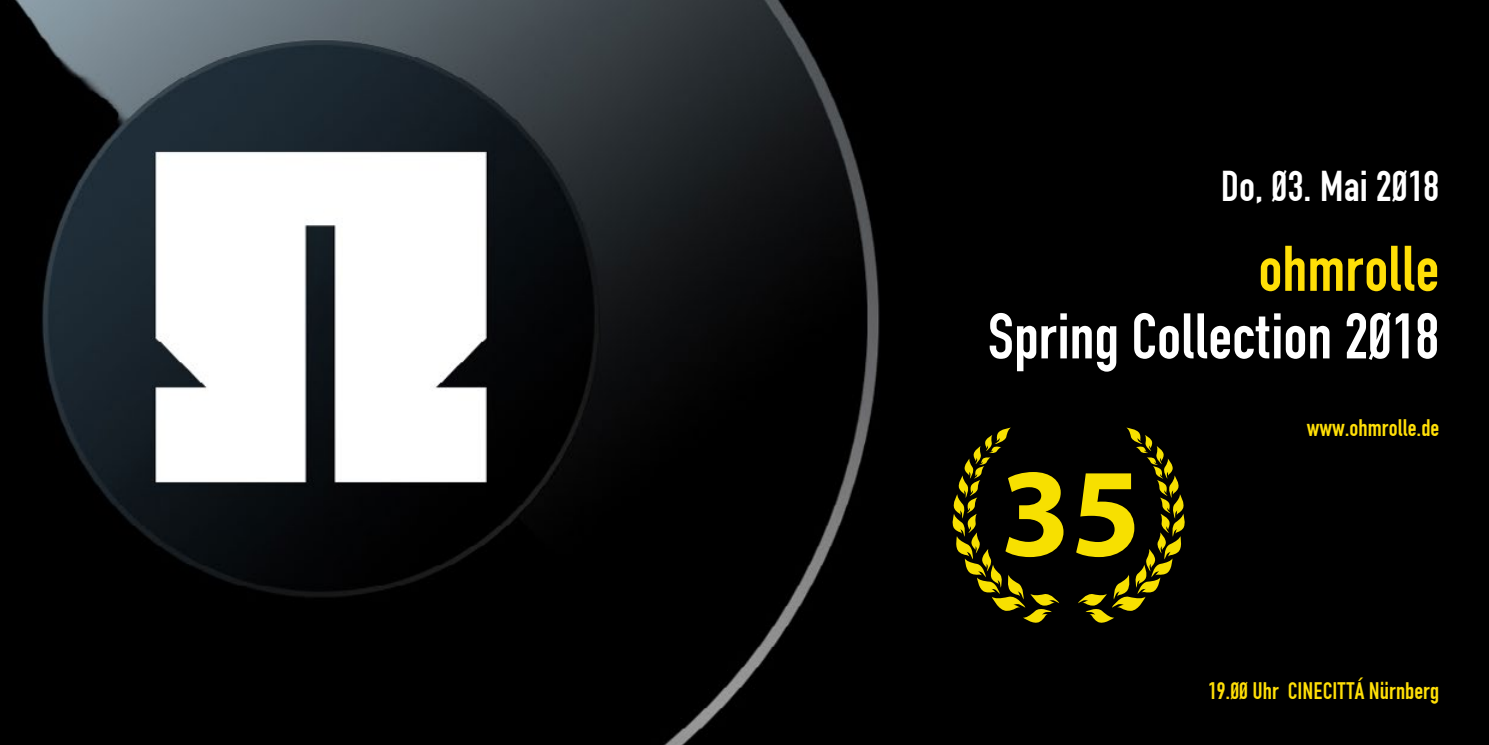
<style>
.page{position:relative;width:1489px;height:745px;background:#fff}
.page>*{position:absolute;margin:0;border:0;box-sizing:border-box;transform-origin:0 0}
.t1{font:700 126.5px "Myriad Pro";color:#f7e000}
.t2{font:67.5px "Fette Engschrift";color:#fff}
.t3{font:67.5px "Fette Engschrift";color:#ffdf07}
.t4{font:45px "Fette Engschrift";color:#fff}
.t5{font:25px "Fette Engschrift";color:#ffdf07}
</style>
<div class="page">
<img style="left:0;top:0;width:1488px;height:744px">
<div style="left:921px;top:100px;width:567px;height:336px;background:#000"></div>
<svg style="left:1077px;top:427px;width:109px;height:198px;background:#1f1c00"></svg>
<svg style="left:950px;top:427px;width:109px;height:198px;background:#1f1c00"></svg>
<h3 class="t4" style="left:1220px;top:167px;width:220px">Do, 03. Mai 2018</h3>
<h2 class="t3" style="left:1258px;top:240px;width:182px">ohmrolle</h2>
<h2 class="t2" style="left:987px;top:307px;width:453px">Spring Collection 2018</h2>
<h1 class="t1" style="left:1000px;top:430px;width:142px">35</h1>
<p class="t5" style="left:1306px;top:417px;width:134px">www.ohmrolle.de</p>
<p class="t5" style="left:1207px;top:680px;width:233px">19.00 Uhr CINECITTÁ Nürnberg</p>
</div>
